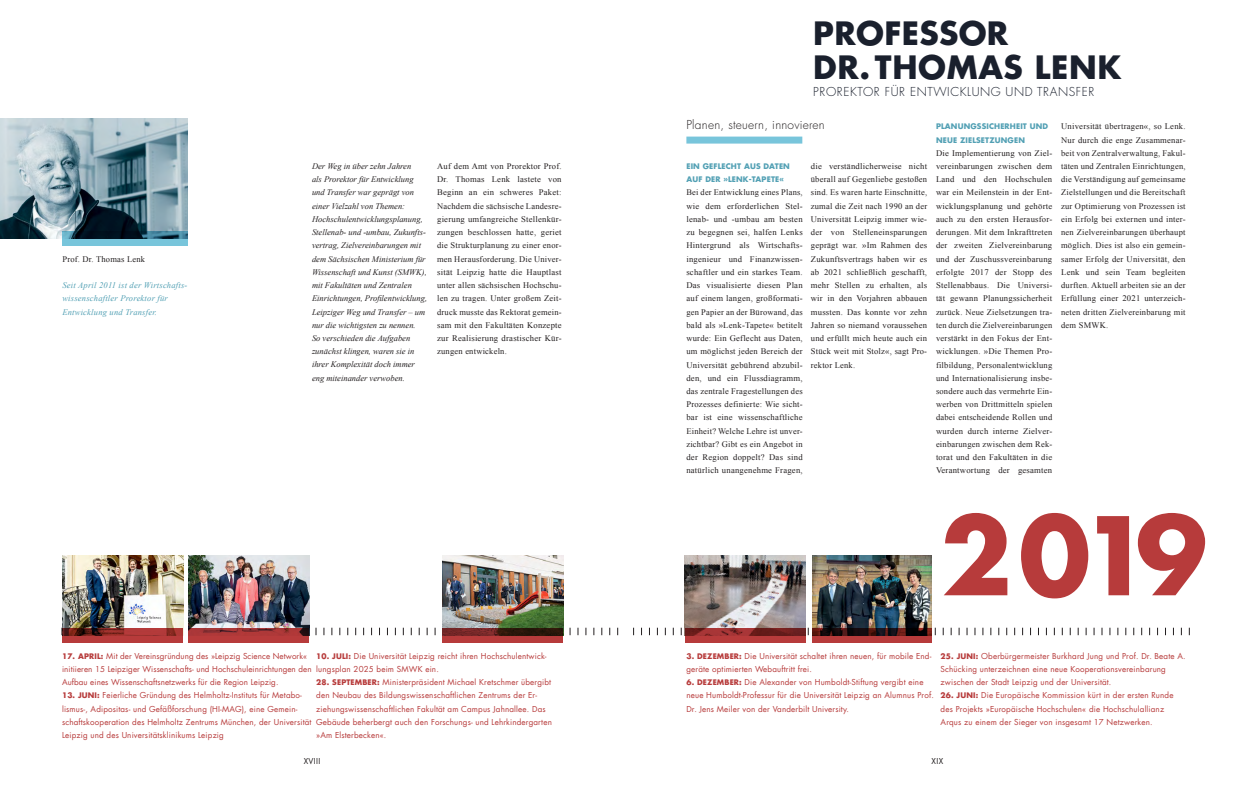
<style>
.page{position:relative;width:1248px;height:794px;background:#fff}
.page>*{position:absolute;margin:0;border:0;box-sizing:border-box;transform-origin:0 0}
.t1{font:700 105px "Futura";color:#b73b3b}
.t2{font:700 31.4px/34px "Futura";letter-spacing:.02em;color:#1a202d}
.t3{font:300 12px "Futura LT Pro";letter-spacing:.05em;color:#1a202d}
.t4{font:300 12px "Futura LT Pro";letter-spacing:.02em;color:#231f20}
.t5{font:8.5px/13.2px "Times New Roman";letter-spacing:.025em;color:#231f20;text-align:justify}
.t6{font:italic 8.5px/13.2px "Times New Roman";color:#231f20}
.t7{font:italic 8.5px/13.2px "Times New Roman";letter-spacing:.025em;color:#52a0b4}
.t8{font:8px/13.2px "Futura";letter-spacing:.02em;color:#b73b3b}
.t9{font:8px "Futura";letter-spacing:.04em;color:#231f20}
.t10{font:700 7.5px/13.2px "Futura";letter-spacing:.02em;color:#52a0b4}
.s1{font-weight:700;font-size:7.5px}
</style>
<div class="page">
<div style="left:686px;top:137px;width:116px;height:7px;background:#78c5db"></div>
<img style="left:0;top:119px;width:187px;height:119px">
<svg style="left:62px;top:231px;width:125px;height:15px"></svg>
<img style="left:62px;top:556px;width:121px;height:71px">
<img style="left:188px;top:556px;width:121px;height:71px">
<svg style="left:62px;top:627px;width:121px;height:15px;fill:#b43a3b"></svg>
<svg style="left:188px;top:627px;width:121px;height:15px;fill:#b13939"></svg>
<img style="left:442px;top:556px;width:121px;height:71px">
<img style="left:684px;top:556px;width:121px;height:71px">
<img style="left:812px;top:556px;width:119px;height:71px">
<svg style="left:442px;top:627px;width:121px;height:15px"></svg>
<svg style="left:684px;top:627px;width:121px;height:15px"></svg>
<svg style="left:812px;top:627px;width:119px;height:15px"></svg>
<p class="t5" style="left:62px;top:252px;width:84px">Prof. Dr. Thomas Lenk</p>
<p class="t7" style="left:62px;top:278px;width:125px">Seit April 2011 ist der Wirtschafts-- wissenschaftler Prorektor für<br>Entwicklung und Transfer.</p>
<p class="t6" style="left:312px;top:159px;width:117px">Der Weg in über zehn Jahren<br>als Prorektor für Entwicklung und Transfer war geprägt von einer Vielzahl von Themen:<br>Hochschulentwicklungsplanung,<br>Stellenab- und -umbau, Zukunfts&shy;vertrag, Zielvereinbarungen mit dem Sächsischen Ministerium für<br>Wissenschaft und Kunst (SMWK), mit Fakultäten und Zentralen<br>Einrichtungen, Profilentwicklung,<br>Leipziger Weg und Transfer – um nur die wichtigsten zu nennen.<br>So verschieden die Aufgaben zunächst klingen, waren sie in ihrer Komplexität doch immer eng miteinander verwoben.</p>
<h2 class="t2" style="left:813px;top:16px;width:309px">PROFESSOR<br>DR. THOMAS LENK</h2>
<h3 class="t3" style="left:813px;top:84px;width:282px">PROREKTOR FÜR ENTWICKLUNG UND TRANSFER</h3>
<h3 class="t4" style="left:686px;top:117px;width:140px">Planen, steuern, innovieren</h3>
<p class="t5" style="left:437px;top:159px;width:126px">Auf dem Amt von Prorektor Prof.<br>Dr. Thomas Lenk lastete von Beginn an ein schweres Paket:<br>Nachdem die sächsische Landesre&shy;gierung umfangreiche Stellenkür&shy;zungen beschlossen hatte, geriet die Strukturplanung zu einer enor&shy;men Herausforderung. Die Univer&shy;sität Leipzig hatte die Hauptlast unter allen sächsischen Hochschu&shy;len zu tragen. Unter großem Zeit&shy;druck musste das Rektorat gemein&shy;sam mit den Fakultäten Konzepte zur Realisierung drastischer Kür&shy;zungen entwickeln.</p>
<p class="t10" style="left:686px;top:159px;width:105px">EIN GEFLECHT AUS DATEN<br>AUF DER »LENK-TAPETE«</p>
<p class="t5" style="left:686px;top:186px;width:118px">Bei der Entwicklung eines Plans, wie dem erforderlichen Stel&shy;lenab- und -umbau am besten zu begegnen sei, halfen Lenks Hintergrund als Wirtschafts&shy;ingenieur und Finanzwissen&shy;schaftler und ein starkes Team.<br>Das visualisierte diesen Plan auf einem langen, großformati&shy;gen Papier an der Bürowand, das bald als »Lenk-Tapete« betitelt wurde: Ein Geflecht aus Daten, um möglichst jeden Bereich der Universität gebührend abzubil&shy;den, und ein Flussdiagramm, das zentrale Fragestellungen des Prozesses definierte: Wie sicht&shy;bar ist eine wissenschaftliche Einheit? Welche Lehre ist unver&shy;zichtbar? Gibt es ein Angebot in der Region doppelt? Das sind natürlich unangenehme Fragen,</p>
<p class="t5" style="left:810px;top:159px;width:118px">die verständlicherweise nicht überall auf Gegenliebe gestoßen sind. Es waren harte Einschnitte, zumal die Zeit nach 1990 an der Universität Leipzig immer wie&shy;der von Stelleneinsparungen geprägt war. »Im Rahmen des Zukunftsvertrags haben wir es ab 2021 schließlich geschafft, mehr Stellen zu erhalten, als wir in den Vorjahren abbauen mussten. Das konnte vor zehn Jahren so niemand voraussehen und erfüllt mich heute auch ein Stück weit mit Stolz«, sagt Pro&shy;rektor Lenk.</p>
<p class="t10" style="left:935px;top:120px;width:114px">PLANUNGSSICHERHEIT UND<br>NEUE ZIELSETZUNGEN</p>
<p class="t5" style="left:935px;top:146px;width:118px">Die Implementierung von Ziel&shy;vereinbarungen zwischen dem Land und den Hochschulen war ein Meilenstein in der Ent&shy;wicklungsplanung und gehörte auch zu den ersten Herausfor&shy;derungen. Mit dem Inkrafttreten der zweiten Zielvereinbarung und der Zuschussvereinbarung erfolgte 2017 der Stopp des Stellenabbaus. Die Universi&shy;tät gewann Planungssicherheit zurück. Neue Zielsetzungen tra&shy;ten durch die Zielvereinbarungen verstärkt in den Fokus der Ent&shy;wicklungen. »Die Themen Pro&shy;filbildung, Personalentwicklung und Internationalisierung insbe&shy;sondere auch das vermehrte Ein&shy;werben von Drittmitteln spielen dabei entscheidende Rollen und wurden durch interne Zielver&shy;einbarungen zwischen dem Rek&shy;torat und den Fakultäten in die Verantwortung der gesamten</p>
<p class="t5" style="left:1061px;top:120px;width:126px">Universität übertragen«, so Lenk.<br>Nur durch die enge Zusammenar&shy;beit von Zentralverwaltung, Fakul&shy;täten und Zentralen Einrichtungen, die Verständigung auf gemeinsame Zielstellungen und die Bereitschaft zur Optimierung von Prozessen ist ein Erfolg bei externen und inter&shy;nen Zielvereinbarungen überhaupt möglich. Dies ist also ein gemein&shy;samer Erfolg der Universität, den Lenk und sein Team begleiten durften. Aktuell arbeiten sie an der Erfüllung einer 2021 unterzeich&shy;neten dritten Zielvereinbarung mit dem SMWK.</p>
<h1 class="t1" style="left:940px;top:486px;width:269px">2 019</h1>
<p class="t8" style="left:62px;top:649px;width:251px"><span class="s1">17. APRIL:</span> Mit der Vereinsgründung des »Leipzig Science Network« initiieren 15 Leipziger Wissenschafts- und Hochschuleinrichtungen den<br>Aufbau eines Wissenschaftsnetzwerks für die Region Leipzig.</p>
<p class="t8" style="left:62px;top:689px;width:251px"><span class="s1">13. JUNI:</span> Feierliche Gründung des Helmholtz-Instituts für Metabo&shy;lismus-, Adipositas- und Gefäßforschung (HI-MAG), eine Gemein&shy;schaftskooperation des Helmholtz Zentrums München, der Universität Leipzig und des Universitätsklinikums Leipzig</p>
<p class="t8" style="left:316px;top:649px;width:232px"><span class="s1">10. JULI:</span> Die Universität Leipzig reicht ihren Hochschulentwick&shy;lungsplan 2025 beim SMWK ein.</p>
<p class="t8" style="left:316px;top:675px;width:237px"><span class="s1">28. SEPTEMBER:</span> Ministerpräsident Michael Kretschmer übergibt den Neubau des Bildungswissenschaftlichen Zentrums der Er&shy;ziehungswissenschaftlichen Fakultät am Campus Jahnallee. Das Gebäude beherbergt auch den Forschungs- und Lehrkindergarten »Am Elsterbecken«.</p>
<p class="t8" style="left:686px;top:649px;width:246px"><span class="s1">3. DEZEMBER:</span> Die Universität schaltet ihren neuen, für mobile End&shy;geräte optimierten Webauftritt frei.</p>
<p class="t8" style="left:686px;top:675px;width:247px"><span class="s1">6. DEZEMBER:</span> Die Alexander von Humboldt-Stiftung vergibt eine neue Humboldt-Professur für die Universität Leipzig an Alumnus Prof.<br>Dr. Jens Meiler von der Vanderbilt University.</p>
<p class="t8" style="left:940px;top:649px;width:245px"><span class="s1">25. JUNI:</span> Oberbürgermeister Burkhard Jung und Prof. Dr. Beate A.<br>Schücking unterzeichnen eine neue Kooperationsvereinbarung zwischen der Stadt Leipzig und der Universität.</p>
<p class="t8" style="left:940px;top:689px;width:234px"><span class="s1">26. JUNI:</span> Die Europäische Kommission kürt in der ersten Runde des Projekts »Europäische Hochschulen« die Hochschulallianz<br>Arqus zu einem der Sieger von insgesamt 17 Netzwerken.</p>
<p class="t9" style="left:304px;top:755px;width:18px">XVIII</p>
<p class="t9" style="left:931px;top:755px;width:13px">XIX</p>
</div>
